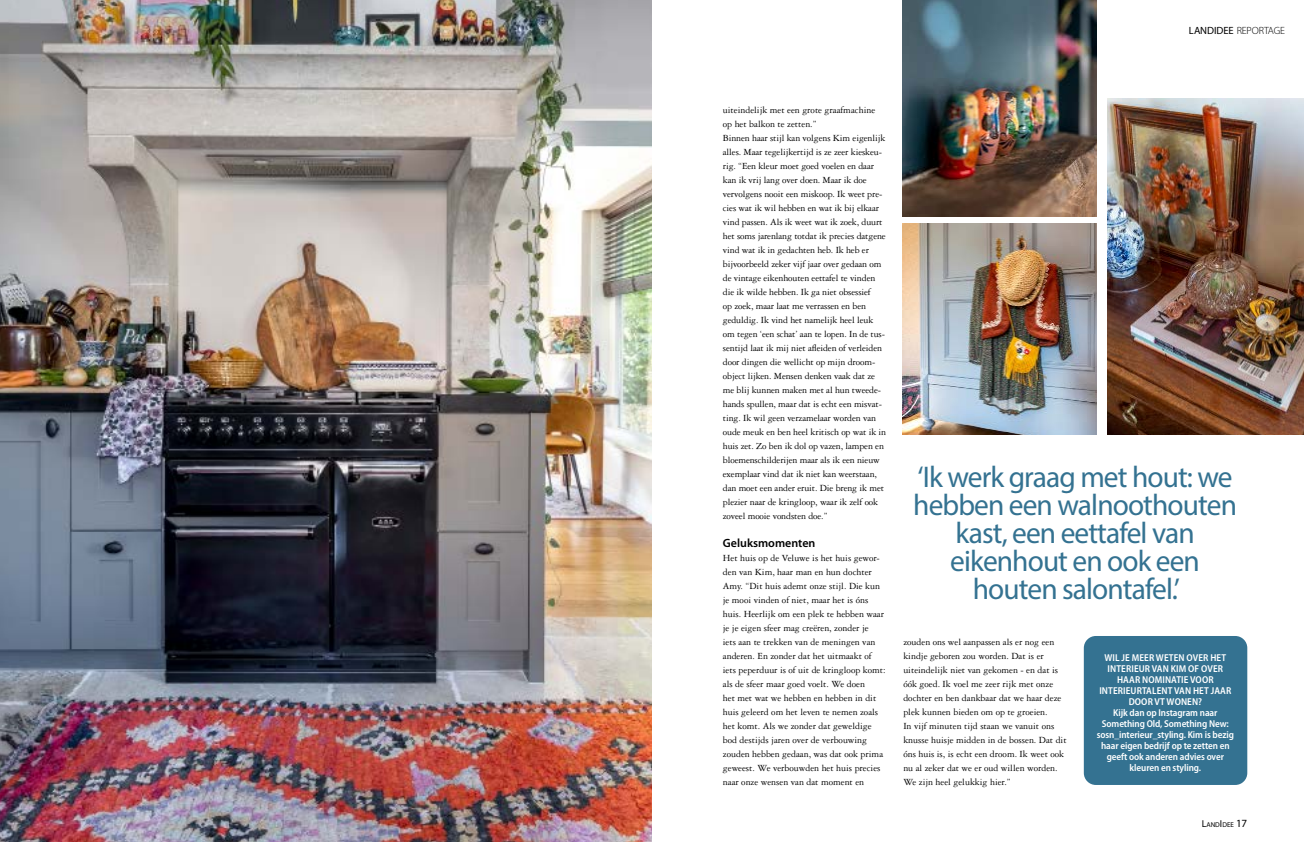
<style>
.page{position:relative;width:1304px;height:842px;background:#fff}
.page>*{position:absolute;margin:0;border:0;box-sizing:border-box;transform-origin:0 0}
.t1{font:30px/28px "Myriad Pro";letter-spacing:-.03em;color:#347291;text-align:center}
.t2{font:600 12px "Myriad Pro";color:#000}
.t3{font:300 10.5px "Myriad Pro";letter-spacing:-.01em;color:#000}
.t4{font:10px/14px "Garamond 3 LT Std";letter-spacing:-.01em;color:#000}
.t5{font:600 semi-condensed 10px/11px "Myriad Pro";letter-spacing:-.01em;color:#fff;text-align:center}
.t6{font:7px "Myriad Pro";color:#000}
.s1{font-weight:400}
.s2{font-size:10px}
.s3{font-size:11px}
</style>
<div class="page">
<img style="left:1107px;top:99px;width:197px;height:336px">
<div style="left:1084px;top:636px;width:163px;height:149px;background:#347291;border-radius:12px"></div>
<img style="left:903px;top:224px;width:193px;height:211px">
<img style="left:903px;top:0;width:193px;height:217px">
<img style="left:0;top:0;width:652px;height:842px">
<p class="t3" style="left:1189px;top:25px;width:98px"><span class="s1">LANDIDEE</span> REPORTAGE</p>
<p class="t4" style="left:723px;top:103px;width:165px">uiteindelijk met een grote graafmachine op het balkon te zetten.”<br>Binnen haar stijl kan volgens Kim eigenlijk alles. Maar tegelijkertijd is ze zeer kieskeu&shy;rig. “Een kleur moet goed voelen en daar kan ik vrij lang over doen. Maar ik doe vervolgens nooit een miskoop. Ik weet pre&shy;cies wat ik wil hebben en wat ik bij elkaar vind passen. Als ik weet wat ik zoek, duurt het soms jarenlang totdat ik precies datgene vind wat ik in gedachten heb. Ik heb er bijvoorbeeld zeker vijf jaar over gedaan om de vintage eikenhouten eettafel te vinden die ik wilde hebben. Ik ga niet obsessief<br>op zoek, maar laat me verrassen en ben geduldig. Ik vind het namelijk heel leuk om tegen ‘een schat’ aan te lopen. In de tus&shy;sentijd laat ik mij niet afleiden of verleiden door dingen die wellicht op mijn droom&shy;object lijken. Mensen denken vaak dat ze me blij kunnen maken met al hun tweede&shy;hands spullen, maar dat is echt een misvat&shy;ting. Ik wil geen verzamelaar worden van oude meuk en ben heel kritisch op wat ik in huis zet. Zo ben ik dol op vazen, lampen en bloemenschilderijen maar als ik een nieuw exemplaar vind dat ik niet kan weerstaan, dan moet een ander eruit. Die breng ik met plezier naar de kringloop, waar ik zelf ook zoveel mooie vondsten doe.”</p>
<p class="t2" style="left:723px;top:536px;width:94px">Geluksmomenten</p>
<p class="t4" style="left:723px;top:551px;width:164px">Het huis op de Veluwe is het huis gewor&shy;den van Kim, haar man en hun dochter Amy. “Dit huis ademt onze stijl. Die kun je mooi vinden of niet, maar het is óns huis. Heerlijk om een plek te hebben waar je je eigen sfeer mag creëren, zonder je<br>iets aan te trekken van de meningen van anderen. En zonder dat het uitmaakt of iets peperduur is of uit de kringloop komt: als de sfeer maar goed voelt. We doen<br>het met wat we hebben en hebben in dit huis geleerd om het leven te nemen zoals het komt. Als we zonder dat geweldige bod destijds jaren over de verbouwing zouden hebben gedaan, was dat ook prima geweest. We verbouwden het huis precies naar onze wensen van dat moment en</p>
<h1 class="t1" style="left:913px;top:462px;width:325px">‘Ik werk graag met hout: we hebben een walnoothouten kast, een eettafel van eikenhout en ook een houten salontafel.’</h1>
<p class="t4" style="left:903px;top:635px;width:165px">zouden ons wel aanpassen als er nog een kindje geboren zou worden. Dat is er uiteindelijk niet van gekomen - en dat is óók goed. Ik voel me zeer rijk met onze dochter en ben dankbaar dat we haar deze plek kunnen bieden om op te groeien.<br>In vijf minuten tijd staan we vanuit ons knusse huisje midden in de bossen. Dat dit óns huis is, is echt een droom. Ik weet ook nu al zeker dat we er oud willen worden.<br>We zijn heel gelukkig hier.”</p>
<p class="t5" style="left:1097px;top:652px;width:139px">WIL JE MEER WETEN OVER HET<br>INTERIEUR VAN KIM OF OVER<br>HAAR NOMINATIE VOOR<br>INTERIEURTALENT VAN HET JAAR<br>DOOR VT WONEN?<br>Kijk dan op Instagram naar<br>Something Old, Something New: sosn_interieur_styling. Kim is bezig haar eigen bedrijf op te zetten en geeft ook anderen advies over kleuren en styling.</p>
<p class="t6" style="left:1202px;top:820px;width:47px"><span class="s2">L</span>AND<span class="s2">I</span>DEE <span class="s3">17</span></p>
</div>
